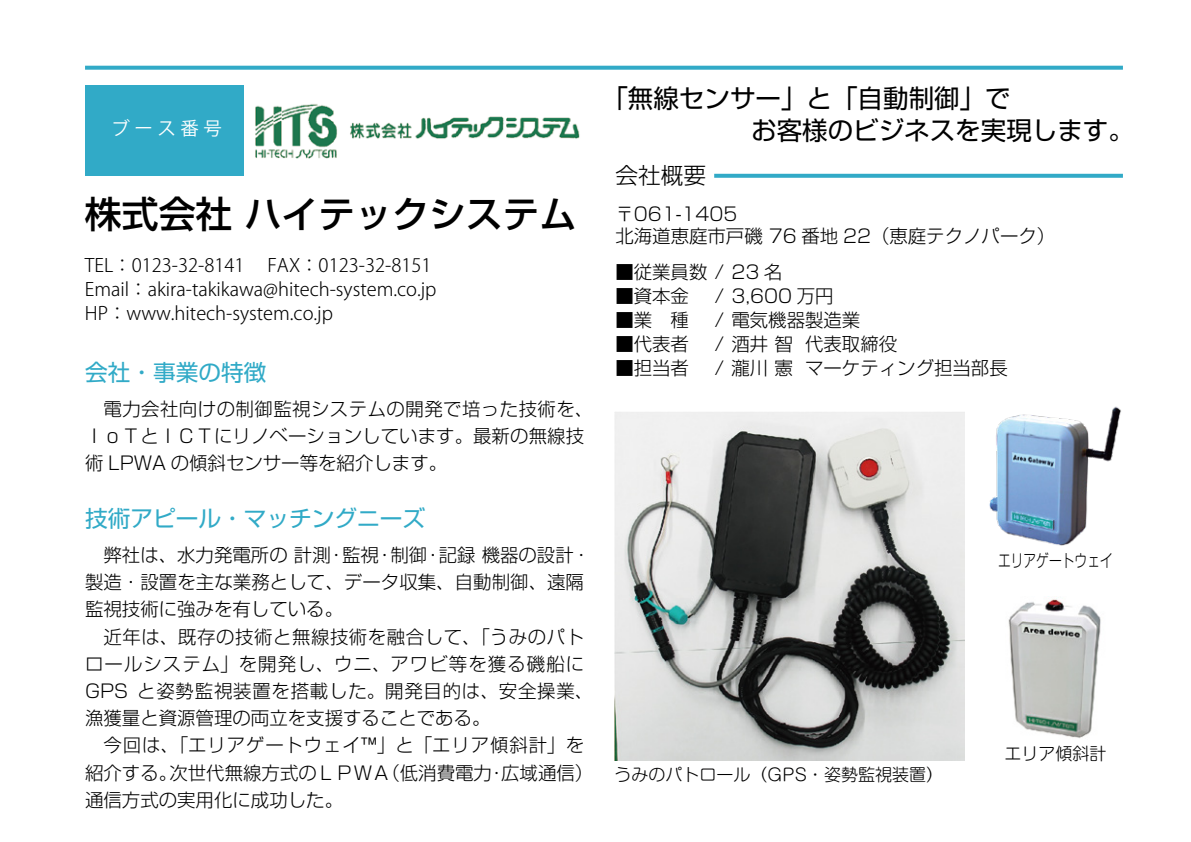
<style>
.page{position:relative;width:1191px;height:842px;background:#fff}
.page>*{position:absolute;margin:0;border:0;box-sizing:border-box;transform-origin:0 0}
.t1{font:25.6px/32px "Shin Go Pro";color:#000}
.t2{font:22.6px "Shin Go Pro";color:#31aac7}
.t3{font:300 22.6px "Shin Go Pro";color:#000}
.t4{font:300 18.4px/27.2px "Shin Go Pro";color:#000}
.t5{font:300 18.4px/24px "Koz Go Pr 6 N";color:#000}
.t6{font:18.4px "Koz Go Pr 6 N";letter-spacing:.25em;color:#fff}
.t7{font:300 17px "Shin M Go Pro";color:#000}
.t8{font:300 17px "Shin M Go Pro";color:#000;scale:.75 1}
</style>
<div class="page">
<svg style="left:85px;top:66px;width:1037px;height:4px;background:#40b0cb"></svg>
<svg style="left:714px;top:174px;width:408px;height:4px;background:#3caeca"></svg>
<div style="left:85px;top:85px;width:159px;height:91px;background:#31aac7"></div>
<img style="left:255px;top:104px;width:325px;height:55px">
<img style="left:614px;top:412px;width:350px;height:349px">
<img style="left:1008px;top:598px;width:93px;height:140px">
<img style="left:989px;top:406px;width:132px;height:140px">
<p class="t6" style="left:111px;top:118px;width:112px">ブース番号</p>
<h1 class="t1" style="left:751px;top:79px;width:384px;text-indent:-149px">「無線センサー」と「自動制御」で<br>お客様のビジネスを実現します。</h1>
<p class="t3" style="left:615px;top:156px;width:92px">会社概要</p>
<p class="t4" style="left:85px;top:201px;width:972px;line-height:22px;text-indent:530px">〒061-1405<br><sup>株式会社</sup> <sup>ハイテックシステム</sup> 北海道恵庭市戸磯 76 番地 22（恵庭テクノパーク）</p>
<p class="t5" style="left:85px;top:254px;width:353px">TEL：0123-32-8141 　FAX：0123-32-8151<br>Email：akira-takikawa@hitech-system.co.jp<br>HP：www.hitech-system.co.jp</p>
<p class="t4" style="left:615px;top:256px;width:168px">■従業員数 / 23 名</p>
<p class="t4" style="left:615px;top:280px;width:75px">■資本金</p>
<p class="t4" style="left:615px;top:304px;width:75px">■業　種</p>
<p class="t4" style="left:615px;top:328px;width:75px">■代表者</p>
<p class="t4" style="left:615px;top:352px;width:75px">■担当者</p>
<p class="t4" style="left:715px;top:281px;width:294px;line-height:24px">/ 3,600 万円<br>/ 電気機器製造業<br>/ 酒井 智 代表取締役<br>/ 瀧川 憲 マーケティング担当部長</p>
<p class="t2" style="left:85px;top:353px;width:183px">会社・事業の特徴</p>
<p class="t4" style="left:85px;top:393px;width:510px">　電力会社向けの制御監視システムの開発で培った技術を、<br>ＩｏＴとＩＣＴにリノベーションしています。最新の無線技術 LPWA の傾斜センサー等を紹介します。</p>
<p class="t2" style="left:85px;top:500px;width:342px">技術アピール・マッチングニーズ</p>
<p class="t4" style="left:85px;top:539px;width:510px">　弊社は、水力発電所の 計測・監視・制御・記録 機器の設計・製造・設置を主な業務として、データ収集、自動制御、遠隔監視技術に強みを有している。<br>　近年は、既存の技術と無線技術を融合して、「うみのパトロールシステム」を開発し、ウニ、アワビ等を獲る磯船に<br>GPS と姿勢監視装置を搭載した。開発目的は、安全操業、漁獲量と資源管理の両立を支援することである。<br>　今回は、「エリアゲートウェイ™」と「エリア傾斜計」を紹介する。次世代無線方式のＬＰＷＡ（低消費電力・広域通信）通信方式の実用化に成功した。</p>
<p class="t7" style="left:614px;top:760px;width:330px">うみのパトロール（GPS・姿勢監視装置）</p>
<p class="t8" style="left:998px;top:547px;width:155px">エリアゲートウェイ</p>
<p class="t7" style="left:1004px;top:740px;width:104px">エリア傾斜計</p>
</div>
